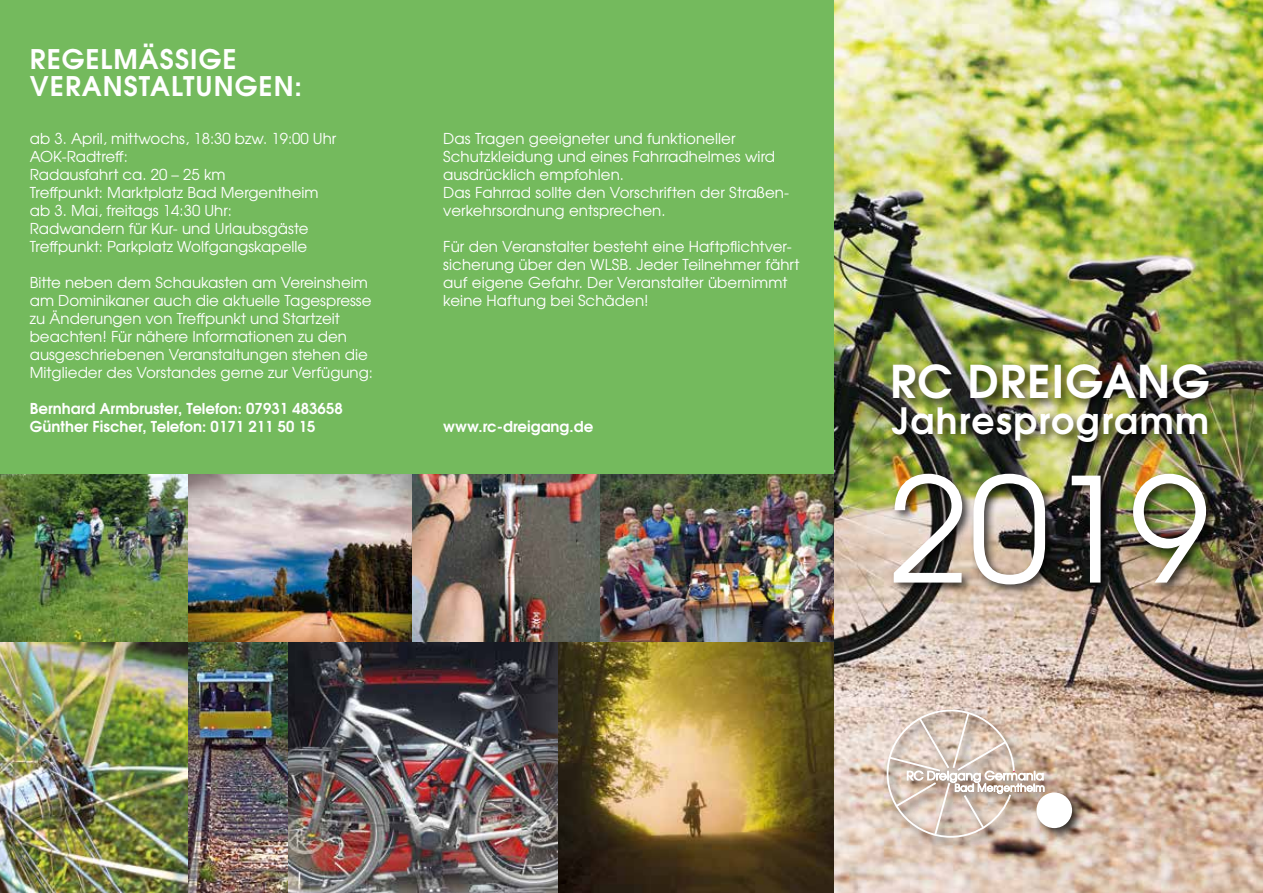
<style>
.page{position:relative;width:1263px;height:893px;background:#fff}
.page>*{position:absolute;margin:0;border:0;box-sizing:border-box;transform-origin:0 0}
.t1{font:144.75px "Te X Gyre Adventor";color:#fff}
.t2{font:700 45px "Te X Gyre Adventor";letter-spacing:.025em;color:#fff}
.t3{font:700 36.15px "Te X Gyre Adventor";letter-spacing:.04em;color:#fff}
.t4{font:700 27px/27px "Te X Gyre Adventor";letter-spacing:.04em;color:#fff}
.t5{font:15px/18px "Te X Gyre Adventor";color:#fff}
.t6{font:700 15px/18px "Te X Gyre Adventor";color:#fff}
</style>
<div class="page">
<div style="left:0;top:0;width:838px;height:893px;background:#74ba5d"></div>
<img style="left:187px;top:474px;width:225px;height:168px">
<img style="left:412px;top:474px;width:189px;height:168px">
<img style="left:187px;top:642px;width:101px;height:251px">
<img style="left:288px;top:642px;width:546px;height:251px">
<img style="left:0;top:474px;width:187px;height:419px">
<img style="left:601px;top:474px;width:233px;height:174px">
<img style="left:834px;top:0;width:429px;height:893px">
<div style="left:889px;top:404px;width:331px;height:50px;background:#000;opacity:.75"></div>
<div style="left:890px;top:470px;width:328px;height:127px;background:#000;opacity:.75"></div>
<div style="left:889px;top:360px;width:332px;height:51px;background:#000;opacity:.75"></div>
<div style="left:883px;top:706px;width:201px;height:144px;background:#000;opacity:.75"></div>
<div style="left:1036px;top:792px;width:36px;height:36px;background:#fff;border-radius:50%"></div>
<svg style="left:886px;top:709px;width:158px;height:130px;background:#d6c5b8"></svg>
<h3 class="t4" style="left:30px;top:43px;width:274px">REGELMÄSSIGE<br>VERANSTALTUNGEN:</h3>
<p class="t5" style="left:30px;top:129px;width:308px">ab 3. April, mittwochs, 18:30 bzw. 19:00 Uhr AOK-Radtreff:<br>Radausfahrt ca. 20 – 25 km<br>Treffpunkt: Marktplatz Bad Mergentheim ab 3. Mai, freitags 14:30 Uhr:<br>Radwandern für Kur- und Urlaubsgäste Treffpunkt: Parkplatz Wolfgangskapelle</p>
<p class="t5" style="left:30px;top:273px;width:345px">Bitte neben dem Schaukasten am Vereinsheim am Dominikaner auch die aktuelle Tagespresse zu Änderungen von Treffpunkt und Startzeit beachten! Für nähere Informationen zu den ausgeschriebenen Veranstaltungen stehen die Mitglieder des Vorstandes gerne zur Verfügung:</p>
<p class="t6" style="left:30px;top:398px;width:315px">Bernhard Armbruster, Telefon: 07931 483658<br>Günther Fischer, Telefon: 0171 211 50 15</p>
<h3 class="t3" style="left:891px;top:389px;width:319px">Jahresprogramm</h3>
<h1 class="t1" style="left:889px;top:415px;width:322px">2019</h1>
<p class="t5" style="left:443px;top:129px;width:347px">Das Tragen geeigneter und funktioneller Schutzkleidung und eines Fahrradhelmes wird ausdrücklich empfohlen.<br>Das Fahrrad sollte den Vorschriften der Straßen&shy;verkehrsordnung entsprechen.</p>
<p class="t5" style="left:443px;top:237px;width:358px">Für den Veranstalter besteht eine Haftpflichtver&shy;sicherung über den WLSB. Jeder Teilnehmer fährt auf eigene Gefahr. Der Veranstalter übernimmt keine Haftung bei Schäden!</p>
<h2 class="t2" style="left:890px;top:342px;width:321px">RC DREIGANG</h2>
<p class="t6" style="left:443px;top:416px;width:151px">www.rc-dreigang.de</p>
</div>
